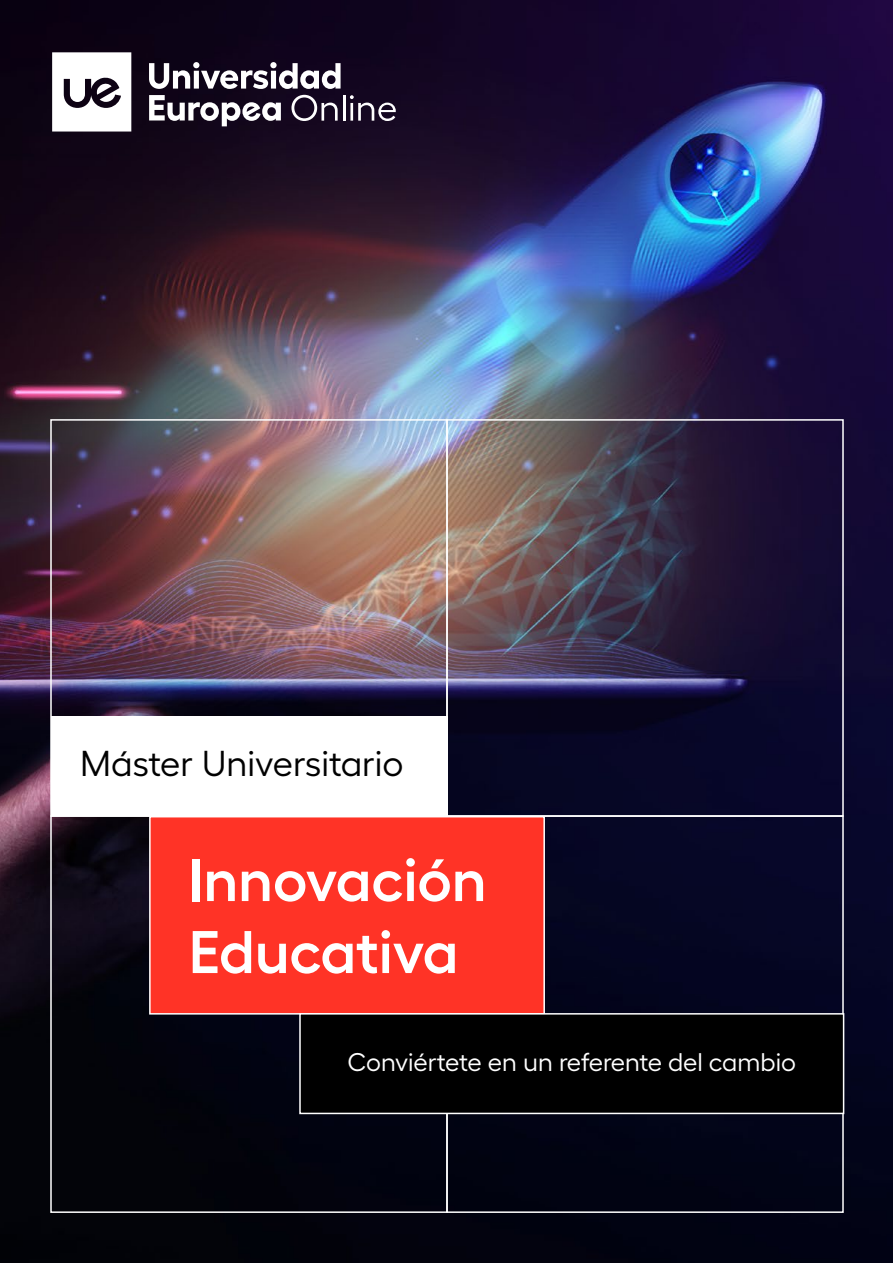
<style>
.page{position:relative;width:893px;height:1263px;background:#fff}
.page>*{position:absolute;margin:0;border:0;box-sizing:border-box;transform-origin:0 0}
.t1{font:600 60px/72px "Hellix";color:#fff}
.t2{font:36px "Hellix";color:#000}
.t3{font:25.5px "Hellix";color:#fff}
</style>
<div class="page">
<img style="left:0;top:0;width:893px;height:1263px">
<svg style="left:149px;top:62px;width:192px;height:27px"></svg>
<svg style="left:149px;top:95px;width:132px;height:31px"></svg>
<svg style="left:291px;top:95px;width:47px;height:26px"></svg>
<hr style="left:343px;top:95px;width:2px;height:26px;background:#fff">
<svg style="left:350px;top:95px;width:46px;height:26px"></svg>
<svg style="left:50px;top:50px;width:81px;height:82px"></svg>
<div style="left:446px;top:419px;width:398px;height:398px;border:2px solid #fff"></div>
<div style="left:50px;top:419px;width:398px;height:398px;border:2px solid #fff"></div>
<div style="left:149px;top:816px;width:396px;height:198px;background:#ff3326;border:2px solid #fff"></div>
<div style="left:52px;top:716px;width:396px;height:100px;background:#fff"></div>
<div style="left:300px;top:1014px;width:544px;height:99px;background:#000"></div>
<div style="left:299px;top:1013px;width:545px;height:101px;border:2px solid #fff"></div>
<h2 class="t2" style="left:80px;top:736px;width:325px">Máster Universitario</h2>
<h1 class="t1" style="left:189px;top:837px;width:299px">Innovación<br>Educativa</h1>
<p class="t3" style="left:347px;top:1042px;width:450px">Conviértete en un referente del cambio</p>
</div>
